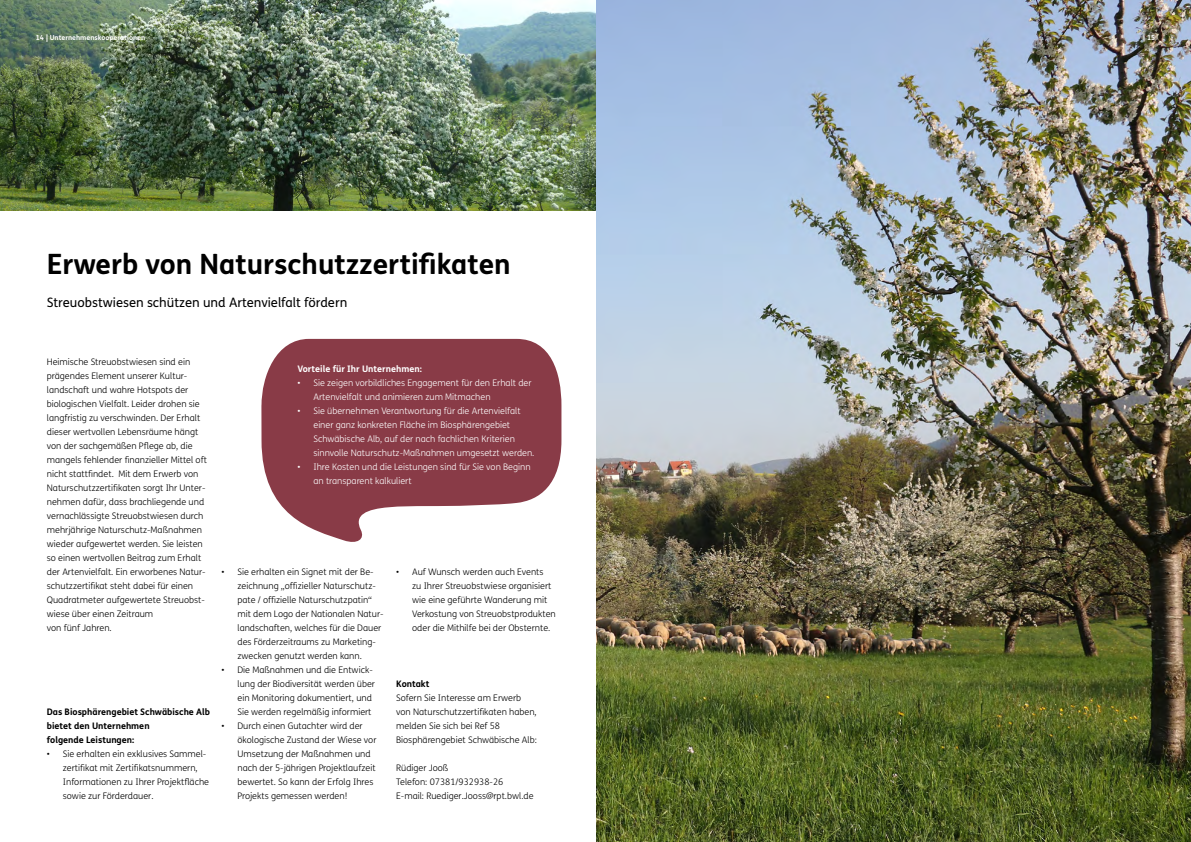
<style>
.page{position:relative;width:1191px;height:842px;background:#fff}
.page>*{position:absolute;margin:0;border:0;box-sizing:border-box;transform-origin:0 0}
.NNL_Headline{font:700 28px "FS Me";color:#000}
.NNL_Subline{font:13px "FS Me";color:#000}
.NNL_Fliesstext{font:300 9px/14px "FS Me";color:#000}
.t1{font:300 9px/14px "FS Me";color:#fff}
.NNL_Fliesstext-2{font:700 9px/14px "FS Me";color:#000}
.NNL_Fliesstext-3{font:700 9px "FS Me";color:#fff}
.t2{font:700 7px "FS Me";color:#fff}
</style>
<div class="page">
<svg style="left:261px;top:339px;width:300px;height:203px;fill:#893b47"></svg>
<img style="left:0;top:0;width:596px;height:211px">
<img style="left:596px;top:0;width:595px;height:842px">
<p class="t2" style="left:36px;top:32px;width:111px">14 | Unternehmenskooperationen</p>
<p class="t2" style="left:1143px;top:32px;width:14px">| 15</p>
<p class="NNL_Headline" style="left:47px;top:242px;width:465px">Erwerb von Naturschutzzertifikaten</p>
<p class="NNL_Subline" style="left:47px;top:294px;width:302px">Streuobstwiesen schützen und Artenvielfalt fördern</p>
<p class="NNL_Fliesstext" style="left:47px;top:354px;width:162px">Heimische Streuobstwiesen sind ein prägendes Element unserer Kultur&shy;landschaft und wahre Hotspots der biologischen Vielfalt. Leider drohen sie langfristig zu verschwinden. Der Erhalt dieser wertvollen Lebensräume hängt von der sachgemäßen Pflege ab, die mangels fehlender finanzieller Mittel oft nicht stattfindet. Mit dem Erwerb von Naturschutzzertifikaten sorgt Ihr Unter&shy;nehmen dafür, dass brachliegende und vernachlässigte Streuobstwiesen durch mehrjährige Naturschutz-Maßnahmen wieder aufgewertet werden. Sie leisten so einen wertvollen Beitrag zum Erhalt der Artenvielfalt. Ein erworbenes Natur&shy;schutzzertifikat steht dabei für einen Quadratmeter aufgewertete Streuobst&shy;wiese über einen Zeitraum<br>von fünf Jahren.</p>
<p class="NNL_Fliesstext-2" style="left:47px;top:704px;width:165px">Das Biosphärengebiet Schwäbische Alb bietet den Unternehmen</p>
<p class="NNL_Fliesstext-2" style="left:47px;top:732px;width:89px">folgende Leistungen:</p>
<p class="NNL_Fliesstext" style="left:63px;top:746px;width:148px;text-indent:-16px">• Sie erhalten ein exklusives Sammel&shy;zertifikat mit Zertifikatsnummern, Informationen zu Ihrer Projektfläche sowie zur Förderdauer.</p>
<p class="NNL_Fliesstext-3" style="left:297px;top:362px;width:126px">Vorteile für Ihr Unternehmen:</p>
<p class="t1" style="left:313px;top:375px;width:220px;text-indent:-16px">• Sie zeigen vorbildliches Engagement für den Erhalt der<br>Artenvielfalt und animieren zum Mitmachen</p>
<p class="t1" style="left:313px;top:403px;width:222px;text-indent:-16px">• Sie übernehmen Verantwortung für die Artenvielfalt einer ganz konkreten Fläche im Biosphärengebiet Schwäbische Alb, auf der nach fachlichen Kriterien sinnvolle Naturschutz-Maßnahmen umgesetzt werden.</p>
<p class="t1" style="left:313px;top:459px;width:219px;text-indent:-16px">• Ihre Kosten und die Leistungen sind für Sie von Beginn an transparent kalkuliert</p>
<p class="NNL_Fliesstext" style="left:237px;top:564px;width:148px;text-indent:-16px">• Sie erhalten ein Signet mit der Be&shy;zeichnung „offizieller Naturschutz&shy;pate / offizielle Naturschutzpatin“ mit dem Logo der Nationalen Natur&shy;landschaften, welches für die Dauer des Förderzeitraums zu Marketing&shy;zwecken genutzt werden kann.</p>
<p class="NNL_Fliesstext" style="left:237px;top:662px;width:139px;text-indent:-16px">• Die Maßnahmen und die Entwick&shy;lung der Biodiversität werden über ein Monitoring dokumentiert, und Sie werden regelmäßig informiert</p>
<p class="NNL_Fliesstext" style="left:237px;top:718px;width:140px;text-indent:-16px">• Durch einen Gutachter wird der ökologische Zustand der Wiese vor<br>Umsetzung der Maßnahmen und nach der 5-jährigen Projektlaufzeit bewertet. So kann der Erfolg Ihres<br>Projekts gemessen werden!</p>
<p class="NNL_Fliesstext" style="left:412px;top:564px;width:145px;text-indent:-16px">• Auf Wunsch werden auch Events<br>zu Ihrer Streuobstwiese organisiert wie eine geführte Wanderung mit Verkostung von Streuobstprodukten oder die Mithilfe bei der Obsternte.</p>
<p class="NNL_Fliesstext-2" style="left:396px;top:676px;width:35px">Kontakt</p>
<p class="NNL_Fliesstext" style="left:396px;top:690px;width:142px">Sofern Sie Interesse am Erwerb von Naturschutzzertifikaten haben, melden Sie sich bei Ref 58<br>Biosphärengebiet Schwäbische Alb:</p>
<p class="NNL_Fliesstext" style="left:396px;top:760px;width:54px">Rüdiger Jooß</p>
<p class="NNL_Fliesstext" style="left:396px;top:774px;width:109px">Telefon: 07381/932938-26</p>
<p class="NNL_Fliesstext" style="left:396px;top:788px;width:139px">E-mail: Ruediger.Jooss@rpt.bwl.de</p>
</div>
